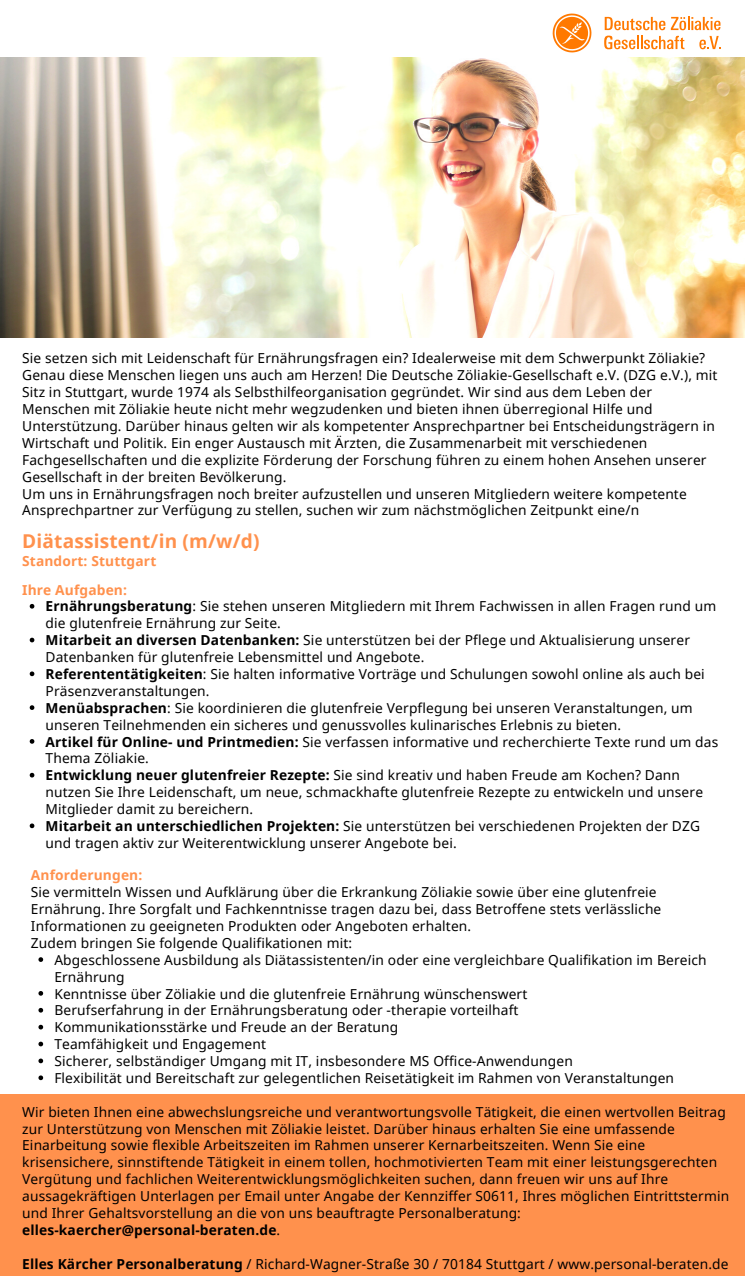
<style>
.page{position:relative;width:745px;height:1276px;background:#fff}
.page>*{position:absolute;margin:0;border:0;box-sizing:border-box;transform-origin:0 0}
.t1{font:700 19.12px "Noto Sans";letter-spacing:.01em;color:#ff914d}
.t2{font:13.75px/16.9px "Noto Sans";letter-spacing:.01em;color:#000}
.t3{font:700 13.75px "Noto Sans";letter-spacing:.01em;color:#ff914d}
.t4{font:700 13.75px "Noto Sans";letter-spacing:.01em;color:#000}
.s1{font-weight:700}
.s2{font-weight:400}
</style>
<div class="page">
<div style="left:0;top:1094px;width:744px;height:182px;background:#ff914d"></div>
<img style="left:0;top:58px;width:744px;height:280px">
<svg style="left:552px;top:14px;width:39px;height:38px"></svg>
<svg style="left:604px;top:17px;width:116px;height:13px"></svg>
<svg style="left:604px;top:36px;width:80px;height:13px"></svg>
<svg style="left:699px;top:36px;width:21px;height:13px"></svg>
<svg style="left:30px;top:604px;width:4px;height:5px"></svg>
<svg style="left:30px;top:638px;width:4px;height:4px"></svg>
<svg style="left:30px;top:671px;width:4px;height:5px"></svg>
<svg style="left:30px;top:705px;width:4px;height:5px"></svg>
<svg style="left:30px;top:739px;width:4px;height:5px"></svg>
<svg style="left:30px;top:773px;width:4px;height:4px"></svg>
<svg style="left:30px;top:823px;width:4px;height:5px"></svg>
<svg style="left:38px;top:957px;width:5px;height:5px"></svg>
<svg style="left:38px;top:991px;width:5px;height:5px"></svg>
<svg style="left:38px;top:1008px;width:5px;height:5px"></svg>
<svg style="left:38px;top:1025px;width:5px;height:4px"></svg>
<svg style="left:38px;top:1042px;width:5px;height:4px"></svg>
<svg style="left:38px;top:1059px;width:5px;height:4px"></svg>
<svg style="left:38px;top:1075px;width:5px;height:5px"></svg>
<p class="t2" style="left:22px;top:350px;width:696px">Sie setzen sich mit Leidenschaft für Ernährungsfragen ein? Idealerweise mit dem Schwerpunkt Zöliakie?<br>Genau diese Menschen liegen uns auch am Herzen! Die Deutsche Zöliakie-Gesellschaft e.V. (DZG e.V.), mit Sitz in Stuttgart, wurde 1974 als Selbsthilfeorganisation gegrü ndet. Wir sind aus dem Leben der Menschen mit Zöliakie heute nicht mehr wegzudenken und bieten ihnen ü berregional Hilfe und Unterstützung. Darü ber hinaus gelten wir als kompetenter Ansprechpartner bei Entscheidungsträgern in Wirtschaft und Politik. Ein enger Austausch mit Ärzten, die Zusammenarbeit mit verschiedenen Fachgesellschaften und die explizite Förderung der Forschung fü hren zu einem hohen Ansehen unserer Gesellschaft in der breiten Bevölkerung.</p>
<p class="t2" style="left:22px;top:485px;width:666px">Um uns in Ernährungsfragen noch breiter aufzustellen und unseren Mitgliedern weitere kompetente<br>Ansprechpartner zur Verfügung zu stellen, suchen wir zum nächstmöglichen Zeitpunkt eine/n</p>
<p class="t1" style="left:22px;top:527px;width:239px">Diätassistent/in (m/w/d)</p>
<p class="t3" style="left:22px;top:551px;width:136px">Standort: Stuttgart</p>
<p class="t2" style="left:46px;top:598px;width:672px"><span class="s1">Ernährungsberatung</span>: Sie stehen unseren Mitgliedern mit Ihrem Fachwissen in allen Fragen rund um die glutenfreie Ernährung zur Seite.</p>
<p class="t2" style="left:46px;top:631px;width:645px"><span class="s1">Mitarbeit an diversen Datenbanken:</span> Sie unterstützen bei der Pflege und Aktualisierung unserer<br>Datenbanken für glutenfreie Lebensmittel und Angebote.</p>
<p class="t2" style="left:46px;top:665px;width:660px"><span class="s1">Referententätigkeiten</span>: Sie halten informative Vorträge und Schulungen sowohl online als auch bei<br>Präsenzveranstaltungen.</p>
<p class="t2" style="left:46px;top:699px;width:648px"><span class="s1">Menüabsprachen</span>: Sie koordinieren die glutenfreie Verpflegung bei unseren Veranstaltungen, um unseren Teilnehmenden ein sicheres und genussvolles kulinarisches Erlebnis zu bieten.</p>
<p class="t2" style="left:46px;top:733px;width:674px"><span class="s1">Artikel für Online- und Printmedien:</span> Sie verfassen informative und recherchierte Texte rund um das<br>Thema Zöliakie.</p>
<p class="t2" style="left:46px;top:767px;width:658px"><span class="s1">Entwicklung neuer glutenfreier Rezepte:</span> Sie sind kreativ und haben Freude am Kochen? Dann nutzen Sie Ihre Leidenschaft, um neue, schmackhafte glutenfreie Rezepte zu entwickeln und unsere<br>Mitglieder damit zu bereichern.</p>
<p class="t2" style="left:46px;top:817px;width:655px"><span class="s1">Mitarbeit an unterschiedlichen Projekten:</span> Sie unterstützen bei verschiedenen Projekten der DZG und tragen aktiv zur Weiterentwicklung unserer Angebote bei.</p>
<p class="t3" style="left:22px;top:580px;width:106px">Ihre Aufgaben:</p>
<p class="t3" style="left:31px;top:866px;width:113px">Anforderungen:</p>
<p class="t2" style="left:31px;top:883px;width:631px">Sie vermitteln Wissen und Aufklärung über die Erkrankung Zöliakie sowie über eine glutenfreie<br>Ernährung. Ihre Sorgfalt und Fachkenntnisse tragen dazu bei, dass Betroffene stets verlässliche<br>Informationen zu geeigneten Produkten oder Angeboten erhalten.</p>
<p class="t2" style="left:31px;top:934px;width:322px">Zudem bringen Sie folgende Qualifikationen mit:</p>
<p class="t2" style="left:54px;top:951px;width:653px">Abgeschlossene Ausbildung als Diätassistenten/in oder eine vergleichbare Qualifikation im Bereich<br>Ernährung</p>
<p class="t2" style="left:54px;top:985px;width:474px">Kenntnisse über Zöliakie und die glutenfreie Ernährung wünschenswert</p>
<p class="t2" style="left:54px;top:1002px;width:465px">Berufserfahrung in der Ernährungsberatung oder -therapie vorteilhaft</p>
<p class="t2" style="left:54px;top:1018px;width:345px">Kommunikationsstärke und Freude an der Beratung</p>
<p class="t2" style="left:54px;top:1035px;width:213px">Teamfähigkeit und Engagement</p>
<p class="t2" style="left:54px;top:1052px;width:520px">Sicherer, selbständiger Umgang mit IT, insbesondere MS Office-Anwendungen</p>
<p class="t2" style="left:54px;top:1069px;width:621px">Flexibilität und Bereitschaft zur gelegentlichen Reisetätigkeit im Rahmen von Veranstaltungen</p>
<p class="t2" style="left:22px;top:1103px;width:708px">Wir bieten Ihnen eine abwechslungsreiche und verantwortungsvolle Tätigkeit, die einen wertvollen Beitrag zur Unterstützung von Menschen mit Zöliakie leistet. Darüber hinaus erhalten Sie eine umfassende Einarbeitung sowie flexible Arbeitszeiten im Rahmen unserer Kernarbeitszeiten. Wenn Sie eine krisensichere, sinnstiftende Tätigkeit in einem tollen, hochmotivierten Team mit einer leistungsgerechten Vergütung und fachlichen Weiterentwicklungsmöglichkeiten suchen, dann freuen wir uns auf Ihre aussagekräftigen Unterlagen per Email unter Angabe der Kennziffer S0611, Ihres möglichen Eintrittstermin und Ihrer Gehaltsvorstellung an die von uns beauftragte Personalberatung:</p>
<p class="t4" style="left:22px;top:1220px;width:259px">elles-kaercher@personal-beraten.de<span class="s2">.</span></p>
<p class="t2" style="left:22px;top:1255px;width:707px"><span class="s1">Elles Kärcher Personalberatung</span> / Richard-Wagner-Straße 30 / 70184 Stuttgart / www.personal-beraten.de</p>
</div>
